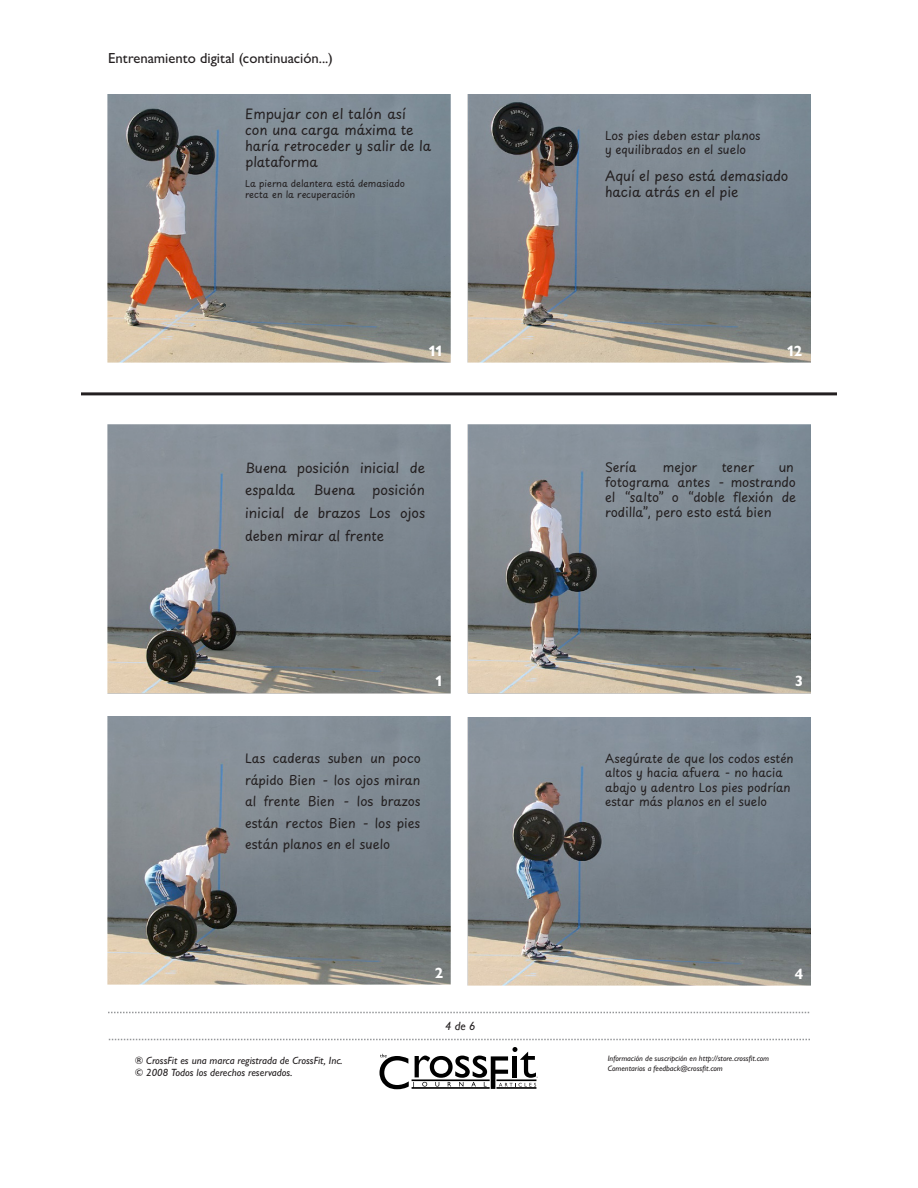
<style>
.page{position:relative;width:918px;height:1188px;background:#fff}
.page>*{position:absolute;margin:0;border:0;box-sizing:border-box;transform-origin:0 0}
.t1{font:700 15px "Gill Sans Nova";color:#fff}
.t2{font:500 14.55px "Gill Sans Nova";color:#231f20}
.t3{font:13.5px/16.2px "Playpen Sans";color:#231f20}
.t4{font:12.6px/21.6px "Playpen Sans";color:#231f20;text-align:justify}
.t5{font:italic 500 12px "Gill Sans Nova";color:#231f20}
.t6{font:11.85px/14.2px "Playpen Sans";color:#231f20}
.t7{font:italic 500 10.5px/12.6px "Gill Sans Nova";color:#231f20}
.t8{font:9.3px/11.1px "Playpen Sans";color:#231f20}
.t9{font:italic 500 7.8px/9.4px "Gill Sans Nova";color:#231f20}
</style>
<div class="page">
<svg style="left:380px;top:1047px;width:158px;height:42px"></svg>
<svg style="left:108px;top:1012px;width:702px;height:1px"></svg>
<svg style="left:108px;top:1039px;width:702px;height:1px"></svg>
<img style="left:108px;top:425px;width:342px;height:269px">
<img style="left:468px;top:717px;width:342px;height:269px">
<img style="left:108px;top:716px;width:342px;height:269px">
<img style="left:468px;top:425px;width:342px;height:269px">
<img style="left:108px;top:94px;width:342px;height:269px">
<img style="left:468px;top:94px;width:342px;height:269px">
<hr style="left:81px;top:392px;width:756px;height:3px;background:#231f20">
<p class="t2" style="left:108px;top:49px;width:226px">Entrenamiento digital (continuación...)</p>
<p class="t3" style="left:245px;top:105px;width:187px">Empujar con el talón así con una carga máxima te haría retroceder y salir de la plataforma</p>
<p class="t8" style="left:245px;top:177px;width:161px">La pierna delantera está demasiado recta en la recuperación</p>
<p class="t1" style="left:428px;top:341px;width:17px">11</p>
<p class="t3" style="left:245px;top:456px;width:182px;line-height:22.8px">Buena posición inicial de espalda</p>
<p class="t3" style="left:245px;top:478px;width:182px;line-height:22.8px;text-align:justify;text-indent:127px">posición inicial de brazos Los ojos deben mirar al frente</p>
<p class="t3" style="left:313px;top:482px;width:43px">Buena</p>
<p class="t1" style="left:435px;top:672px;width:10px">1</p>
<p class="t4" style="left:245px;top:747px;width:177px">Las caderas suben un poco rápido Bien - los ojos miran al frente Bien - los brazos están rectos Bien - los pies están planos en el suelo</p>
<p class="t1" style="left:435px;top:963px;width:10px">2</p>
<p class="t5" style="left:445px;top:1019px;width:32px">4 de 6</p>
<p class="t6" style="left:605px;top:128px;width:157px">Los pies deben estar planos y equilibrados en el suelo</p>
<p class="t3" style="left:605px;top:167px;width:185px">Aquí el peso está demasiado hacia atrás en el pie</p>
<p class="t1" style="left:786px;top:341px;width:18px">12</p>
<p class="t4" style="left:605px;top:456px;width:33px">Sería</p>
<p class="t4" style="left:663px;top:456px;width:36px">mejor</p>
<p class="t4" style="left:722px;top:456px;width:34px">tener</p>
<p class="t4" style="left:605px;top:459px;width:193px;line-height:15.1px;text-align:left;text-indent:174px">un fotograma antes - mostrando el “salto” o “doble flexión de rodilla”, pero esto está bien</p>
<p class="t1" style="left:795px;top:672px;width:10px">3</p>
<p class="t6" style="left:605px;top:751px;width:190px">Asegúrate de que los codos estén altos y hacia afuera - no hacia abajo y adentro Los pies podrían estar más planos en el suelo</p>
<p class="t1" style="left:795px;top:964px;width:10px">4</p>
<p class="t7" style="left:135px;top:1054px;width:209px">® CrossFit es una marca registrada de CrossFit, Inc. © 2008 Todos los derechos reservados.</p>
<p class="t9" style="left:608px;top:1054px;width:163px">Información de suscripción en http://store.crossfit.com<br>Comentarios a feedback@crossfit.com</p>
</div>
